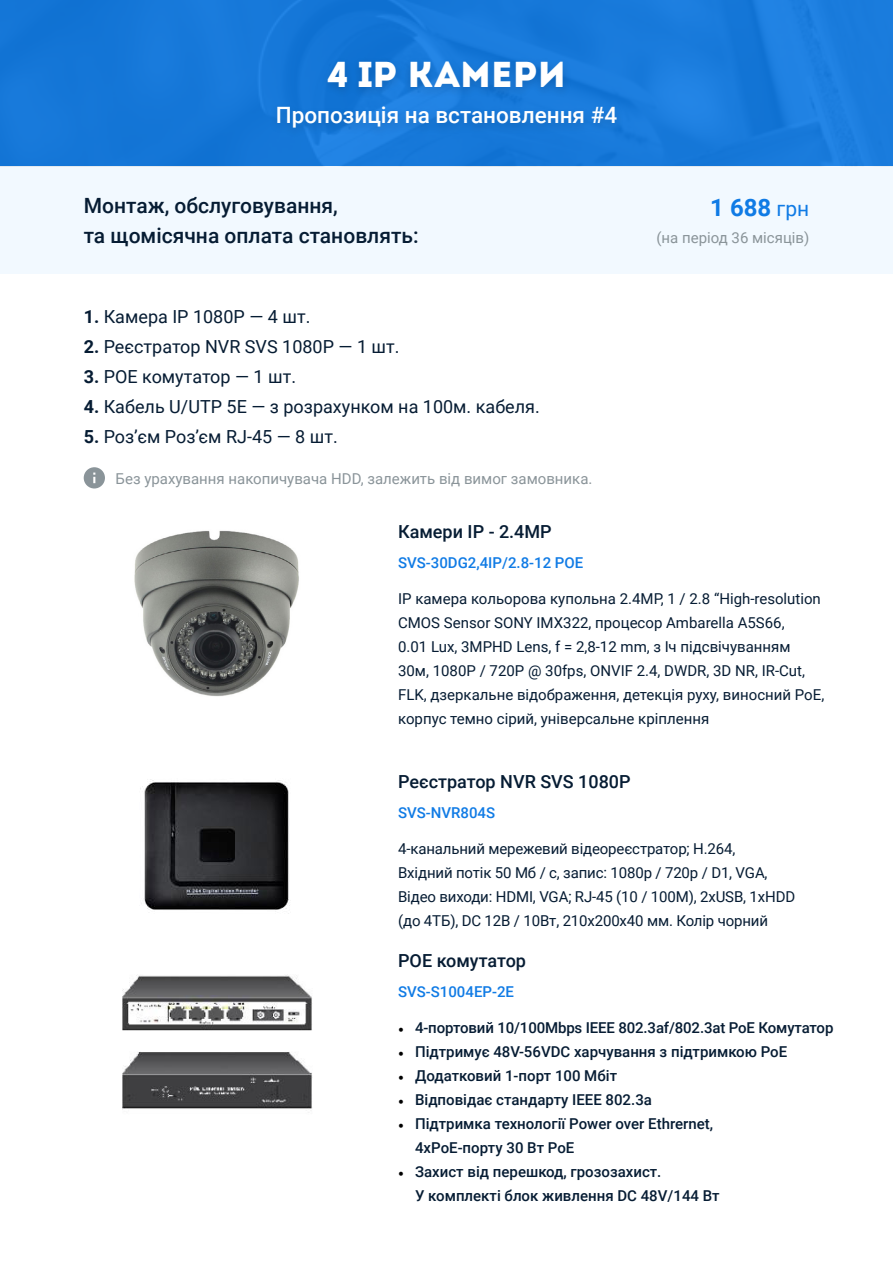
<style>
.page{position:relative;width:893px;height:1263px;background:#fff}
.page>*{position:absolute;margin:0;border:0;box-sizing:border-box;transform-origin:0 0}
.t1{font:36px "Intro";color:#fff}
.t2{font:700 24px "Roboto";color:#107be5}
.t3{font:500 22.5px "Roboto";color:#fff}
.t4{font:500 21px/30px "Roboto";color:#061c33}
.t5{font:18px "Roboto";color:#061c33}
.t6{font:500 18px "Roboto";color:#061c33}
.t7{font:15px/24px "Roboto";color:#061c33}
.t8{font:500 15px/24px "Roboto";color:#061c33}
.t9{font:15px "Roboto";color:#8a9499}
.t10{font:500 15px "Roboto";color:#107be5}
.s1{font-weight:700}
.s2{font-weight:400;font-size:21px}
.s3{font-family:"Minion Pro";color:#000}
</style>
<div class="page">
<div style="left:0;top:167px;width:893px;height:107px;background:#f2f9ff"></div>
<svg style="left:84px;top:467px;width:21px;height:21px"></svg>
<img style="left:134px;top:530px;width:165px;height:167px">
<img style="left:140px;top:779px;width:150px;height:135px">
<img style="left:122px;top:975px;width:191px;height:135px">
<img style="left:0;top:0;width:893px;height:167px">
<div style="left:268px;top:56px;width:357px;height:84px;background:#000;opacity:.15"></div>
<h1 class="t1" style="left:327px;top:52px;width:240px">4 ІР камери</h1>
<h3 class="t3" style="left:276px;top:99px;width:343px">Пропозиція на встановлення #4</h3>
<h3 class="t4" style="left:84px;top:190px;width:336px">Монтаж, обслуговування,<br>та щомісячна оплата становлять:</h3>
<p class="t5" style="left:84px;top:304px;width:228px"><span class="s1">1.</span> Камера IP 1080P — 4 шт.</p>
<p class="t5" style="left:84px;top:334px;width:317px"><span class="s1">2.</span> Реєстратор NVR SVS 1080Р — 1 шт.</p>
<p class="t5" style="left:84px;top:364px;width:214px"><span class="s1">3.</span> РОЕ комутатор — 1 шт.</p>
<p class="t5" style="left:84px;top:394px;width:458px"><span class="s1">4.</span> Кабель U/UTP 5E — з розрахунком на 100м. кабеля.</p>
<p class="t5" style="left:84px;top:424px;width:256px"><span class="s1">5.</span> Роз’єм Роз’єм RJ-45 — 8 шт.</p>
<p class="t9" style="left:116px;top:468px;width:478px">Без урахування накопичувача HDD, залежить від вимог замовника.</p>
<h2 class="t2" style="left:710px;top:191px;width:100px">1 688 <span class="s2">грн</span></h2>
<p class="t9" style="left:656px;top:227px;width:154px">(на період 36 місяців)</p>
<p class="t6" style="left:398px;top:519px;width:155px">Камери IP - 2.4MР</p>
<p class="t10" style="left:398px;top:552px;width:187px">SVS-30DG2,4IP/2.8-12 POE</p>
<p class="t7" style="left:398px;top:586px;width:428px">IP камера кольорова купольна 2.4MP, 1 / 2.8 “High-resolution CMOS Sensor SONY IMX322, процесор Ambarella A5S66,<br>0.01 Lux, 3MPHD Lens, f = 2,8-12 mm, з Іч підсвічуванням 30м, 1080P / 720P @ 30fps, ONVIF 2.4, DWDR, 3D NR, IR-Cut, FLK, дзеркальне відображення, детекція руху, виносний PoE, корпус темно сірий, універсальне кріплення</p>
<p class="t6" style="left:398px;top:769px;width:234px">Реєстратор NVR SVS 1080Р</p>
<p class="t10" style="left:398px;top:802px;width:99px">SVS-NVR804S</p>
<p class="t7" style="left:398px;top:836px;width:399px">4-канальний мережевий відеореєстратор; H.264,<br>Вхідний потік 50 Мб / с, запис: 1080р / 720р / D1, VGA, Відео виходи: HDMI, VGA; RJ-45 (10 / 100M), 2хUSB, 1хHDD (до 4ТБ), DC 12В / 10Вт, 210х200х40 мм. Колір чорний</p>
<p class="t6" style="left:398px;top:948px;width:129px">РОЕ комутатор</p>
<p class="t10" style="left:398px;top:981px;width:117px">SVS-S1004EP-2E</p>
<p class="t8" style="left:398px;top:1015px;width:437px"><span class="s3">•</span> 4-портовий 10/100Mbps IEEE 802.3af/802.3at PoE Комутатор</p>
<p class="t8" style="left:398px;top:1039px;width:391px"><span class="s3">•</span> Підтримує 48V-56VDC харчування з підтримкою PoE</p>
<p class="t8" style="left:398px;top:1063px;width:220px"><span class="s3">•</span> Додатковий 1-порт 100 Мбіт</p>
<p class="t8" style="left:398px;top:1087px;width:255px"><span class="s3">•</span> Відповідає стандарту IEEE 802.3a</p>
<p class="t8" style="left:415px;top:1111px;width:300px;text-indent:-17px"><span class="s3">•</span> Підтримка технології Power over Ethrernet,<br>4хPoE-порту 30 Вт PoE</p>
<p class="t8" style="left:415px;top:1159px;width:306px;text-indent:-17px"><span class="s3">•</span> Захист від перешкод, грозозахист.<br>У комплекті блок живлення DC 48V/144 Вт</p>
</div>
